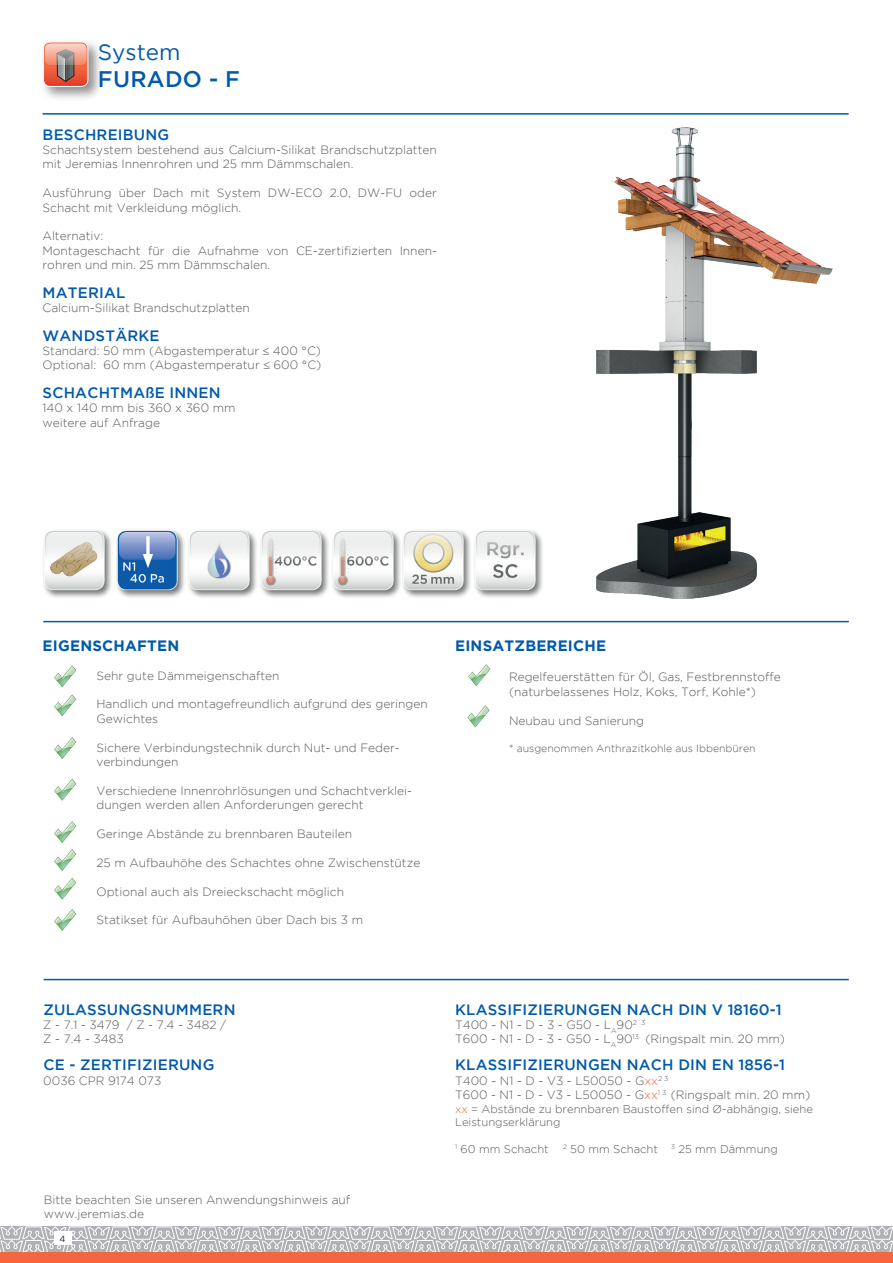
<style>
.page{position:relative;width:893px;height:1263px;background:#fff}
.page>*{position:absolute;margin:0;border:0;box-sizing:border-box;transform-origin:0 0}
.t1{font:500 22.5px "Gotham";letter-spacing:.015em;color:#015aaa}
.t2{font:22.5px "Gotham";color:#015aaa}
.t3{font:500 15px "Gotham";letter-spacing:.015em;color:#015aaa}
.t4{font:700 15px "Gotham";letter-spacing:.015em;color:#015aaa}
.t5{font:300 12px/14.4px "Gotham";color:#57585a}
.t6{font:300 11.25px/13.5px "Gotham";color:#57585a}
.t7{font:300 10.5px "Gotham";color:#57585a}
.t8{font:9px "Gotham";color:#231f20}
.s1{color:#f26640}
</style>
<div class="page">
<svg style="left:0;top:1226px;width:893px;height:26px"></svg>
<div style="left:54px;top:1231px;width:17px;height:14px;background:#fff"></div>
<div style="left:0;top:1252px;width:893px;height:11px;background:#f26640"></div>
<hr style="left:43px;top:113px;width:806px;height:2px;background:#015aaa">
<div style="left:40px;top:39px;width:63px;height:63px;background:#231f20;opacity:.5"></div>
<svg style="left:43px;top:42px;width:45px;height:44px"></svg>
<svg style="left:45px;top:43px;width:42px;height:22px"></svg>
<img style="left:596px;top:128px;width:237px;height:470px">
<svg style="left:468px;top:664px;width:22px;height:22px"></svg>
<svg style="left:467px;top:705px;width:22px;height:22px"></svg>
<svg style="left:54px;top:665px;width:22px;height:22px"></svg>
<svg style="left:54px;top:694px;width:22px;height:22px"></svg>
<svg style="left:54px;top:737px;width:22px;height:22px"></svg>
<svg style="left:54px;top:779px;width:22px;height:22px"></svg>
<svg style="left:54px;top:821px;width:22px;height:22px"></svg>
<svg style="left:54px;top:849px;width:22px;height:22px"></svg>
<svg style="left:54px;top:878px;width:22px;height:22px"></svg>
<svg style="left:54px;top:909px;width:22px;height:22px"></svg>
<hr style="left:43px;top:621px;width:806px;height:1px;background:#015aaa">
<hr style="left:44px;top:979px;width:805px;height:1px;background:#015aaa">
<img style="left:332px;top:530px;width:139px;height:68px">
<img style="left:43px;top:530px;width:69px;height:68px">
<img style="left:188px;top:530px;width:69px;height:68px">
<img style="left:116px;top:530px;width:69px;height:68px">
<img style="left:260px;top:530px;width:69px;height:68px">
<img style="left:474px;top:530px;width:69px;height:68px">
<h1 class="t2" style="left:98px;top:37px;width:84px">System</h1>
<h1 class="t1" style="left:98px;top:64px;width:143px">FURADO - F</h1>
<p class="t3" style="left:43px;top:124px;width:128px">BESCHREIBUNG</p>
<p class="t5" style="left:43px;top:142px;width:396px">Schachtsystem bestehend aus Calcium-Silikat Brandschutzplatten mit Jeremias Innenrohren und 25 mm Dämmschalen.</p>
<p class="t5" style="left:43px;top:185px;width:396px">Ausführung über Dach mit System DW-ECO 2.0, DW-FU oder<br>Schacht mit Verkleidung möglich.</p>
<p class="t5" style="left:43px;top:229px;width:396px">Alternativ:<br>Montageschacht für die Aufnahme von CE-zertifizierten Innen&shy;rohren und min. 25 mm Dämmschalen.</p>
<p class="t3" style="left:43px;top:283px;width:84px">MATERIAL</p>
<p class="t5" style="left:43px;top:300px;width:209px">Calcium-Silikat Brandschutzplatten</p>
<p class="t3" style="left:43px;top:325px;width:119px">WANDSTÄRKE</p>
<p class="t5" style="left:43px;top:343px;width:280px">Standard: 50 mm (Abgastemperatur ≤ 400 °C)<br>Optional: 60 mm (Abgastemperatur ≤ 600 °C)</p>
<p class="t3" style="left:43px;top:383px;width:180px">SCHACHTMAßE INNEN</p>
<p class="t5" style="left:43px;top:400px;width:195px">140 x 140 mm bis 360 x 360 mm weitere auf Anfrage</p>
<p class="t4" style="left:43px;top:635px;width:138px">EIGENSCHAFTEN</p>
<p class="t5" style="left:97px;top:668px;width:185px">Sehr gute Dämmeigenschaften</p>
<p class="t5" style="left:97px;top:697px;width:333px">Handlich und montagefreundlich aufgrund des geringen<br>Gewichtes</p>
<p class="t5" style="left:97px;top:740px;width:305px">Sichere Verbindungstechnik durch Nut- und Feder&shy;verbindungen</p>
<p class="t5" style="left:97px;top:783px;width:317px">Verschiedene Innenrohrlösungen und Schachtverklei&shy;dungen werden allen Anforderungen gerecht</p>
<p class="t5" style="left:97px;top:826px;width:257px">Geringe Abstände zu brennbaren Bauteilen</p>
<p class="t5" style="left:97px;top:855px;width:325px">25 m Aufbauhöhe des Schachtes ohne Zwischenstütze</p>
<p class="t5" style="left:97px;top:884px;width:249px">Optional auch als Dreieckschacht möglich</p>
<p class="t5" style="left:97px;top:913px;width:268px">Statikset für Aufbauhöhen über Dach bis 3 m</p>
<p class="t4" style="left:455px;top:635px;width:153px">EINSATZBEREICHE</p>
<p class="t5" style="left:509px;top:670px;width:273px">Regelfeuerstätten für Öl, Gas, Festbrennstoffe (naturbelassenes Holz, Koks, Torf, Kohle*)</p>
<p class="t5" style="left:509px;top:713px;width:137px">Neubau und Sanierung</p>
<p class="t7" style="left:509px;top:741px;width:248px">* ausgenommen Anthrazitkohle aus Ibbenbüren</p>
<p class="t3" style="left:43px;top:999px;width:194px">ZULASSUNGSNUMMERN</p>
<p class="t5" style="left:43px;top:1017px;width:184px">Z - 7.1 - 3479 / Z - 7.4 - 3482 /<br>Z - 7.4 - 3483</p>
<p class="t3" style="left:43px;top:1055px;width:173px">CE - ZERTIFIZIERUNG</p>
<p class="t5" style="left:43px;top:1073px;width:120px">0036 CPR 9174 073</p>
<p class="t5" style="left:44px;top:1192px;width:308px">Bitte beachten Sie unseren Anwendungshinweis auf www.jeremias.de</p>
<p class="t8" style="left:60px;top:1233px;width:8px">4</p>
<p class="t3" style="left:455px;top:999px;width:328px">KLASSIFIZIERUNGEN NACH DIN V 18160-1</p>
<p class="t5" style="left:455px;top:1017px;width:331px">T400 - N1 - D - 3 - G50 - L<sub>A</sub>90<sup>2</sup> <sup>3<br></sup>T600 - N1 - D - 3 - G50 - L<sub>A</sub>90<sup>13</sup> (Ringspalt min. 20 mm)</p>
<p class="t3" style="left:455px;top:1055px;width:332px">KLASSIFIZIERUNGEN NACH DIN EN 1856-1</p>
<p class="t5" style="left:455px;top:1073px;width:357px">T400 - N1 - D - V3 - L50050 - G<span class="s1">xx</span><sup>2</sup> <sup>3<br></sup>T600 - N1 - D - V3 - L50050 - G<span class="s1">xx</span><sup>1</sup> <sup>3</sup> (Ringspalt min. 20 mm)</p>
<p class="t6" style="left:455px;top:1101px;width:359px"><span class="s1">xx</span> = Abstände zu brennbaren Baustoffen sind Ø-abhängig, siehe<br>Leistungserklärung</p>
<p class="t6" style="left:455px;top:1142px;width:95px"><sup>1</sup> 60 mm Schacht</p>
<p class="t6" style="left:563px;top:1142px;width:216px"><sup>2</sup> 50 mm Schacht <sup>3</sup> 25 mm Dämmung</p>
</div>
